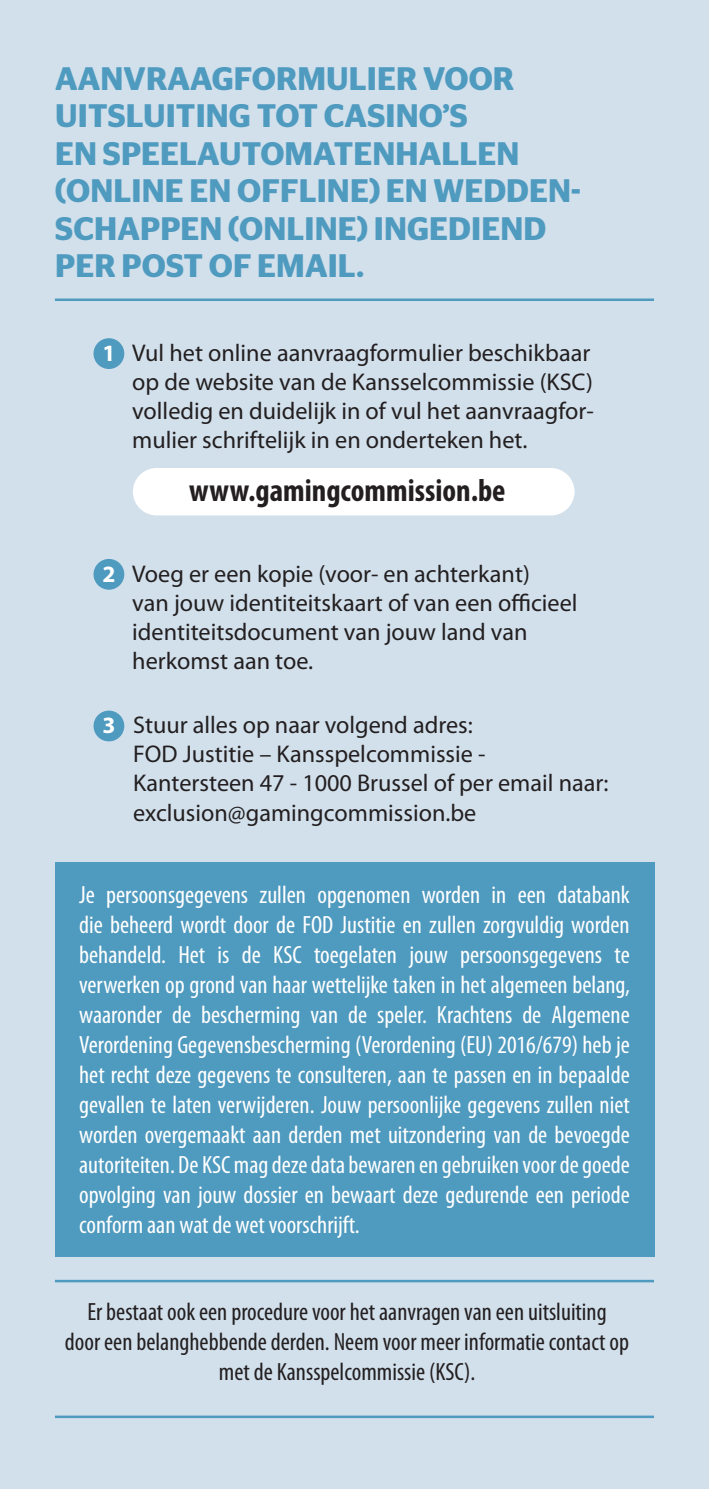
<style>
.page{position:relative;width:709px;height:1489px;background:#fff}
.page>*{position:absolute;margin:0;border:0;box-sizing:border-box;transform-origin:0 0}
.t1{font:600 32.5px/37.5px "Stag Sans";letter-spacing:.005em;color:#4f9abf}
.t2{font:700 condensed 31.75px "Myriad Pro";color:#231f20}
.t3{font:condensed 25px/30px "Myriad Pro";color:#fff;text-align:justify}
.t4{font:condensed 25px/30px "Myriad Pro";color:#231f20;text-align:center}
.t5{font:24.25px/29px "Myriad Pro";color:#231f20}
.s1{font-weight:700;font-size:23.5px;color:#fff}
</style>
<div class="page">
<div style="left:0;top:0;width:709px;height:1488px;background:#d2e0ec"></div>
<div style="left:55px;top:861px;width:599px;height:395px;background:#4f9abf"></div>
<hr style="left:55px;top:1415px;width:599px;height:2px;background:#4f9abf">
<hr style="left:55px;top:1279px;width:599px;height:3px;background:#4f9abf">
<div style="left:93px;top:338px;width:31px;height:31px;background:#4f9abf;border-radius:50%"></div>
<div style="left:93px;top:559px;width:31px;height:30px;background:#4f9abf;border-radius:50%"></div>
<div style="left:93px;top:710px;width:31px;height:31px;background:#4f9abf;border-radius:50%"></div>
<div style="left:133px;top:468px;width:441px;height:47px;background:#fff;border-radius:24px"></div>
<hr style="left:55px;top:298px;width:599px;height:3px;background:#4f9abf">
<h1 class="t1" style="left:55px;top:60px;width:527px">AANVRAAGFORMULIER VOOR<br>UITSLUITING TOT CASINO’S<br>EN SPEELAUTOMATENHALLEN (ONLINE EN OFFLINE) EN WEDDEN-<br>SCHAPPEN (ONLINE) INGEDIEND<br>PER POST OF EMAIL.</h1>
<p class="t5" style="left:132px;top:339px;width:463px;text-indent:-30px"><span class="s1">1</span> Vul het online aanvraagformulier beschikbaar op de website van de Kansselcommissie (KSC) volledig en duidelijk in of vul het aanvraagfor&shy;mulier schriftelijk in en onderteken het.</p>
<p class="t2" style="left:189px;top:473px;width:318px">www.gamingcommission.be</p>
<p class="t5" style="left:132px;top:559px;width:447px;text-indent:-30px"><span class="s1">2</span> Voeg er een kopie (voor- en achterkant)<br>van jouw identiteitskaart of van een officieel identiteitsdocument van jouw land van herkomst aan toe.</p>
<p class="t5" style="left:133px;top:711px;width:477px;text-indent:-31px"><span class="s1">3</span> Stuur alles op naar volgend adres:<br>FOD Justitie – Kansspelcommissie - Kantersteen 47 - 1000 Brussel of per email naar: exclusion@gamingcommission.be</p>
<p class="t3" style="left:79px;top:879px;width:552px">Je persoonsgegevens zullen opgenomen worden in een databank die beheerd wordt door de FOD Justitie en zullen zorgvuldig worden behandeld. Het is de KSC toegelaten jouw persoonsgegevens te verwerken op grond van haar wettelijke taken in het algemeen belang, waaronder de bescherming van de speler. Krachtens de Algemene Verordening Gegevensbescherming (Verordening (EU) 2016/679) heb je het recht deze gegevens te consulteren, aan te passen en in bepaalde gevallen te laten verwijderen. Jouw persoonlijke gegevens zullen niet worden overgemaakt aan derden met uitzondering van de bevoegde autoriteiten. De KSC mag deze data bewaren en gebruiken voor de goede opvolging van jouw dossier en bewaart deze gedurende een periode conform aan wat de wet voorschrijft.</p>
<p class="t4" style="left:65px;top:1296px;width:565px">Er bestaat ook een procedure voor het aanvragen van een uitsluiting<br>door een belanghebbende derden. Neem voor meer informatie contact op met de Kansspelcommissie (KSC).</p>
</div>
